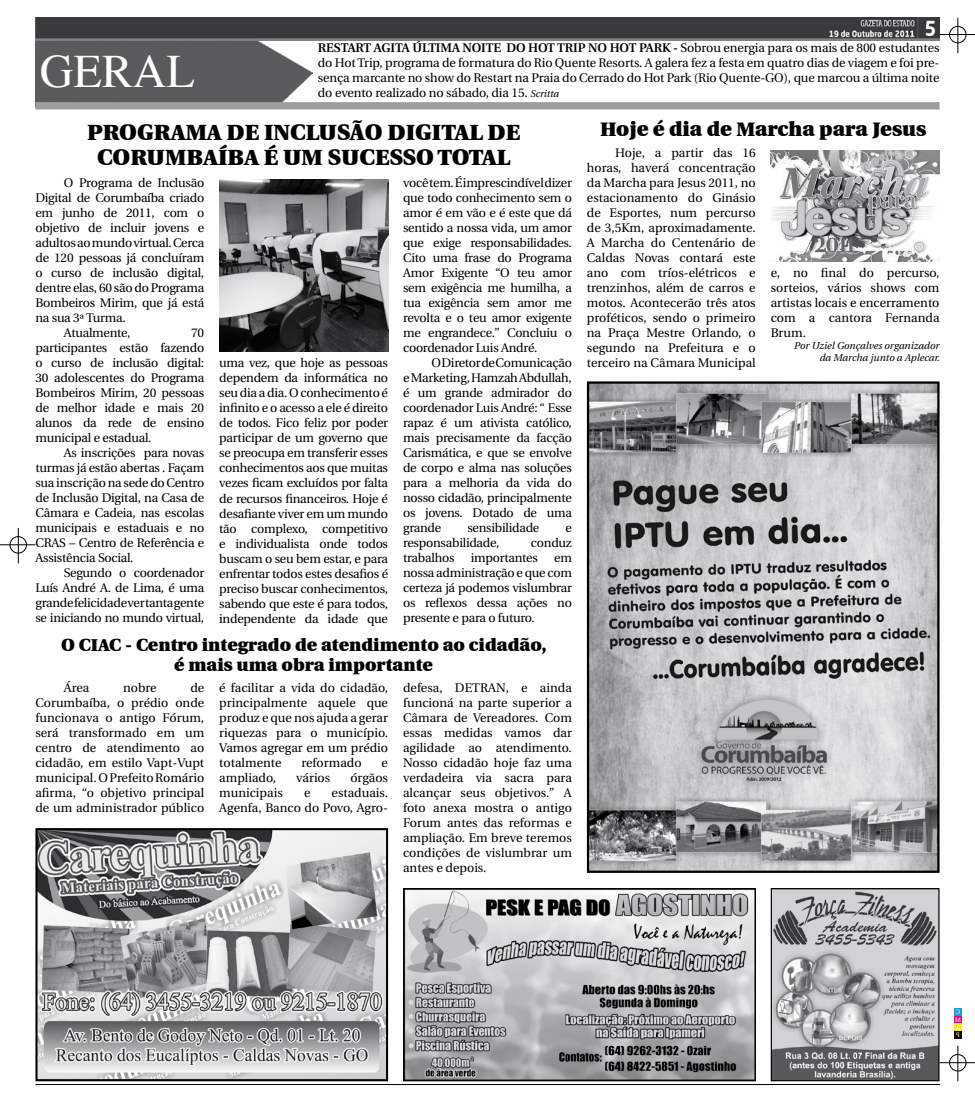
<style>
.page{position:relative;width:975px;height:1099px;background:#fff}
.page>*{position:absolute;margin:0;border:0;box-sizing:border-box;transform-origin:0 0}
.t1{font:47.5px "Times";color:#fff}
.t2{font:900 22.5px/25px "Utopia";color:#000;text-align:center}
.t3{font:900 20px "Utopia";color:#000}
.t4{font:900 17.5px/20px "Utopia";color:#000;text-align:center}
.t5{font:12.5px/15px "Utopia";letter-spacing:-.02em;color:#000;text-align:justify}
.t6{font:12.5px/15px "Utopia";color:#000;text-align:right}
.t7{font:600 12.5px "Utopia";color:#000}
.t8{font:italic 10px/12px "Utopia";color:#000;text-align:right}
.s1{font-weight:600}
.s2{font-style:italic;font-size:10px}
</style>
<div class="page">
<hr style="left:939px;top:34px;width:35px;height:1px;background:#000">
<hr style="left:957px;top:18px;width:1px;height:35px;background:#000">
<div style="left:949px;top:26px;width:17px;height:17px;border:1px solid #000;border-radius:50%"></div>
<hr style="left:939px;top:1062px;width:35px;height:1px;background:#000">
<hr style="left:957px;top:1045px;width:1px;height:36px;background:#000">
<div style="left:949px;top:1054px;width:17px;height:17px;border:1px solid #000;border-radius:50%"></div>
<div style="left:954px;top:1008px;width:7px;height:7px;background:#219cd3"></div>
<div style="left:954px;top:1015px;width:7px;height:8px;background:#e20079"></div>
<div style="left:954px;top:1023px;width:7px;height:7px;background:#fcea1b"></div>
<div style="left:954px;top:1030px;width:7px;height:8px;background:#000"></div>
<hr style="left:35px;top:1084px;width:905px;height:1px;background:#000">
<hr style="left:0;top:544px;width:35px;height:1px;background:#000">
<hr style="left:18px;top:528px;width:1px;height:35px;background:#000">
<div style="left:10px;top:536px;width:17px;height:17px;border:1px solid #000;border-radius:50%"></div>
<img style="left:405px;top:890px;width:348px;height:189px">
<div style="left:403px;top:888px;width:352px;height:193px;border:1px solid #000"></div>
<img style="left:772px;top:890px;width:165px;height:189px">
<div style="left:770px;top:888px;width:169px;height:193px;border:1px solid #000"></div>
<img style="left:35px;top:40px;width:277px;height:62px">
<div style="left:35px;top:102px;width:904px;height:7px;background:#9c9d9f"></div>
<img style="left:35px;top:18px;width:904px;height:22px">
<img style="left:38px;top:831px;width:347px;height:247px">
<div style="left:35px;top:828px;width:353px;height:253px;border:2px solid #000"></div>
<img style="left:590px;top:384px;width:346px;height:485px">
<div style="left:587px;top:381px;width:352px;height:491px;border:2px solid #000"></div>
<img style="left:770px;top:151px;width:169px;height:110px">
<img style="left:219px;top:180px;width:169px;height:171px">
<p class="t7" style="left:318px;top:41px;width:9px">RESTART</p>
<p class="t7" style="left:374px;top:41px;width:9px">AGITA</p>
<p class="t7" style="left:412px;top:41px;width:25px">ÚLTIMA</p>
<p class="t7" style="left:462px;top:41px;width:9px">NOITE</p>
<p class="t7" style="left:506px;top:41px;width:32px">DO HOT</p>
<p class="t7" style="left:557px;top:41px;width:8px">TRIP</p>
<p class="t7" style="left:588px;top:41px;width:32px">NO HOT</p>
<p class="t5" style="left:318px;top:41px;width:623px;text-indent:321px"><span class="s1">PARK -</span> Sobrou energia para os mais de 800 estudantes do Hot Trip, programa de formatura do Rio Quente Resorts. A galera fez a festa em quatro dias de viagem e foi pre&shy;sença marcante no show do Restart na Praia do Cerrado do Hot Park (Rio Quente-GO), que marcou a última noite do evento realizado no sábado, dia 15. <span class="s2">Scritta</span></p>
<h3 class="t3" style="left:600px;top:117px;width:328px">Hoje é dia de Marcha para Jesus</h3>
<p class="t5" style="left:587px;top:146px;width:170px;text-indent:28px">Hoje, a partir das 16 horas, haverá concentração da Marcha para Jesus 2011, no estacionamento do Ginásio de Esportes, num percurso de 3,5Km, aproximadamente.<br>A Marcha do Centenário de Caldas Novas contará este ano com tríos-elétricos e trenzinhos, além de carros e motos. Acontecerão três atos proféticos, sendo o primeiro na Praça Mestre Orlando, o segundo na Prefeitura e o terceiro na Câmara Municipal</p>
<h1 class="t1" style="left:40px;top:45px;width:157px">GERAL</h1>
<h2 class="t2" style="left:87px;top:120px;width:434px">Programa de inclusão digital de<br>Corumbaíba é um sucesso total</h2>
<p class="t5" style="left:64px;top:175px;width:142px">O Programa de Inclusão</p>
<p class="t5" style="left:35px;top:190px;width:170px">Digital de Corumbaíba criado</p>
<p class="t5" style="left:35px;top:205px;width:170px">em junho de 2011, com o</p>
<p class="t5" style="left:35px;top:220px;width:170px">objetivo de incluir jovens e</p>
<p class="t5" style="left:35px;top:235px;width:170px">adultos ao mundo virtual. Cerca</p>
<p class="t5" style="left:35px;top:250px;width:170px">de 120 pessoas já concluíram</p>
<p class="t5" style="left:35px;top:265px;width:170px">o curso de inclusão digital,</p>
<p class="t5" style="left:35px;top:280px;width:170px">dentre elas, 60 são do Programa</p>
<p class="t5" style="left:35px;top:295px;width:170px">Bombeiros Mirim, que já está</p>
<p class="t5" style="left:35px;top:310px;width:92px">na sua 3ª Turma.</p>
<p class="t5" style="left:64px;top:325px;width:68px">Atualmente,</p>
<p class="t5" style="left:403px;top:175px;width:170px">você tem. É imprescindível dizer que todo conhecimento sem o amor é em vão e é este que dá sentido a nossa vida, um amor que exige responsabilidades.<br>Cito uma frase do Programa Amor Exigente “O teu amor sem exigência me humilha, a tua exigência sem amor me revolta e o teu amor exigente me engrandece.” Concluiu o coordenador Luis André.</p>
<p class="t5" style="left:403px;top:355px;width:170px;text-indent:28px">O Diretor de Comunicação e Marketing, Hamzah Abdullah, é um grande admirador do coordenador Luis André: “ Esse rapaz é um ativista católico, mais precisamente da facção Carismática, e que se envolve de corpo e alma nas soluções para a melhoria da vida do nosso cidadão, principalmente os jovens. Dotado de uma grande</p>
<p class="t5" style="left:770px;top:265px;width:170px">e, no final do percurso, sorteios, vários shows com artistas locais e encerramento com a cantora Fernanda Brum.</p>
<p class="t8" style="left:794px;top:340px;width:147px">Por Uziel Gonçalves organizador da Marcha junto a Aplecar.</p>
<p class="t5" style="left:35px;top:325px;width:170px;text-indent:156px">70 participantes estão fazendo o curso de inclusão digital:<br>30 adolescentes do Programa Bombeiros Mirim, 20 pessoas de melhor idade e mais 20 alunos da rede de ensino municipal e estadual.</p>
<p class="t5" style="left:35px;top:445px;width:170px;text-indent:28px">As inscrições para novas turmas já estão abertas . Façam sua inscrição na sede do Centro de Inclusão Digital, na Casa de Câmara e Cadeia, nas escolas municipais e estaduais e no CRAS – Centro de Referência e Assistência Social.</p>
<p class="t5" style="left:35px;top:565px;width:170px;text-indent:28px">Segundo o coordenador Luís André A. de Lima, é uma grande felicidade ver tanta gente se iniciando no mundo virtual,</p>
<p class="t5" style="left:219px;top:356px;width:170px">uma vez, que hoje as pessoas dependem da informática no seu dia a dia. O conhecimento é infinito e o acesso a ele é direito de todos. Fico feliz por poder participar de um governo que se preocupa em transferir esses conhecimentos aos que muitas vezes ficam excluídos por falta de recursos financeiros. Hoje é desafiante viver em um mundo tão complexo, competitivo e individualista onde todos buscam o seu bem estar, e para enfrentar todos estes desafios é preciso buscar conhecimentos, sabendo que este é para todos, independente da idade que</p>
<p class="t5" style="left:467px;top:520px;width:73px">sensibilidade</p>
<p class="t5" style="left:565px;top:520px;width:8px">e</p>
<p class="t5" style="left:403px;top:535px;width:98px">responsabilidade,</p>
<p class="t5" style="left:531px;top:535px;width:42px">conduz</p>
<p class="t5" style="left:403px;top:550px;width:53px">trabalhos</p>
<p class="t5" style="left:470px;top:550px;width:69px">importantes</p>
<p class="t5" style="left:403px;top:550px;width:170px;text-indent:151px">em nossa administração e que com certeza já podemos vislumbrar os reflexos dessa ações no presente e para o futuro.</p>
<h3 class="t4" style="left:61px;top:635px;width:487px">O CIAC - Centro integrado de atendimento ao cidadão, é mais uma obra importante</h3>
<p class="t5" style="left:64px;top:680px;width:27px">Área</p>
<p class="t5" style="left:123px;top:680px;width:35px">nobre</p>
<p class="t5" style="left:403px;top:680px;width:170px">defesa, DETRAN, e ainda funcioná na parte superior a Câmara de Vereadores. Com essas medidas vamos dar agilidade ao atendimento.<br>Nosso cidadão hoje faz uma verdadeira via sacra para alcançar seus objetivos.” A foto anexa mostra o antigo Forum antes das reformas e ampliação. Em breve teremos condições de vislumbrar um antes e depois.</p>
<p class="t5" style="left:35px;top:680px;width:170px;text-indent:155px">de Corumbaíba, o prédio onde funcionava o antigo Fórum, será transformado em um centro de atendimento ao cidadão, em estilo Vapt-Vupt municipal. O Prefeito Romário afirma, “o objetivo principal de um administrador público</p>
<p class="t5" style="left:219px;top:680px;width:170px">é facilitar a vida do cidadão, principalmente aquele que produz e que nos ajuda a gerar riquezas para o município.<br>Vamos agregar em um prédio totalmente</p>
<p class="t6" style="left:301px;top:755px;width:61px">reformado</p>
<p class="t5" style="left:381px;top:755px;width:8px">e</p>
<p class="t6" style="left:219px;top:770px;width:58px">ampliado,</p>
<p class="t5" style="left:296px;top:770px;width:36px">vários</p>
<p class="t5" style="left:350px;top:770px;width:39px">órgãos</p>
<p class="t6" style="left:219px;top:785px;width:65px">municipais</p>
<p class="t5" style="left:304px;top:785px;width:8px">e</p>
<p class="t6" style="left:219px;top:785px;width:170px">estaduais.<br>Agenfa, Banco do Povo, Agro-</p>
</div>
